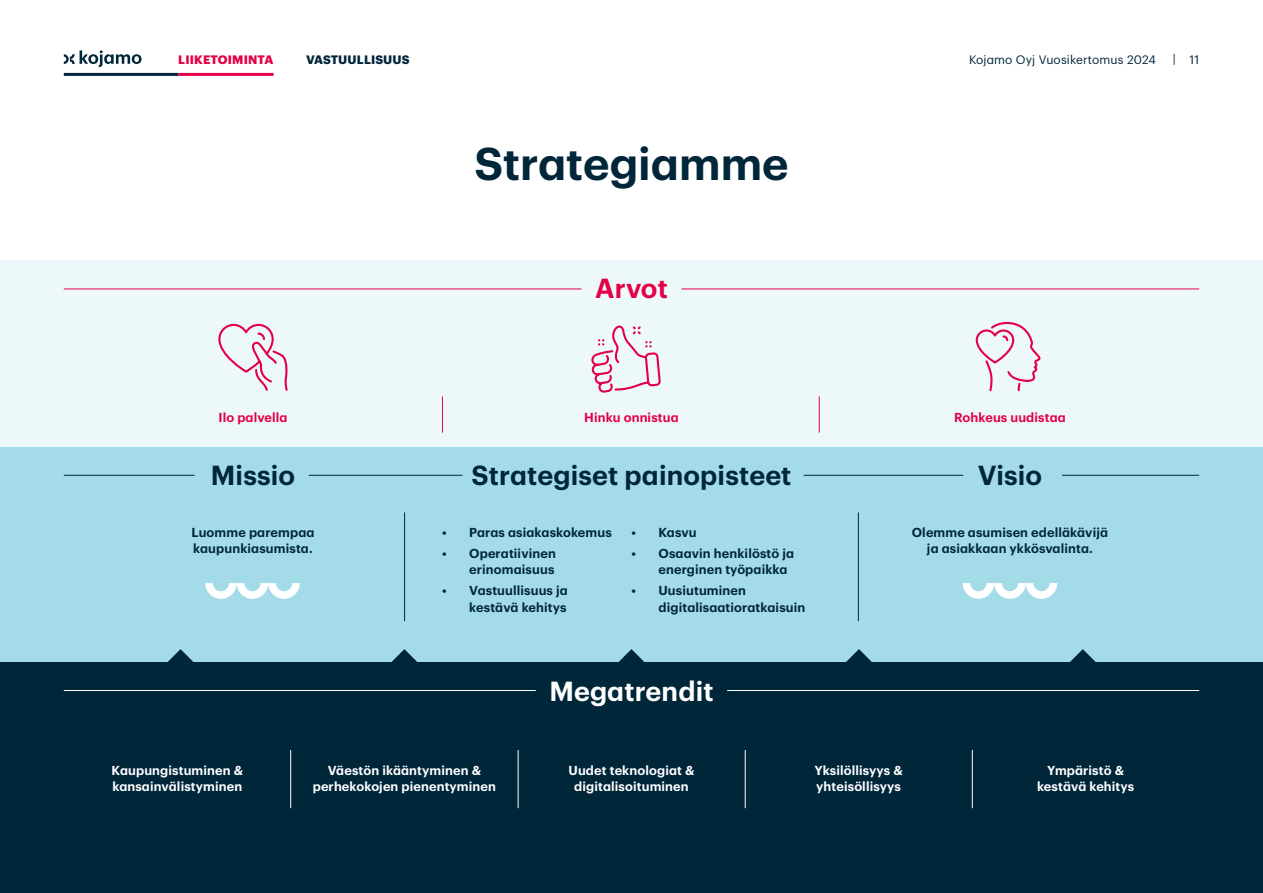
<style>
.page{position:relative;width:1263px;height:893px;background:#fff}
.page>*{position:absolute;margin:0;border:0;box-sizing:border-box;transform-origin:0 0}
.FI_H2_30{font:600 45px "Graphik";color:#00263a}
.koriste_semibold_18{font:600 27px "Graphik";letter-spacing:.005em;color:#00263a}
.koriste_semibold_18-2{font:600 27px "Graphik";letter-spacing:.005em;color:#fff}
.koriste_semibold_18-3{font:600 27px "Graphik";letter-spacing:.005em;color:#e40046}
.korsite_kesk_semibold_8_5{font:600 12.75px/16.5px "Graphik";letter-spacing:.01em;color:#00263a;text-align:right}
.korsite_kesk_semibold_8_5-2{font:600 12.75px "Graphik";letter-spacing:.01em;color:#fff}
.korsite_kesk_semibold_8_5-3{font:600 12.75px "Graphik";letter-spacing:.01em;color:#e40046}
.t1{font:12px "Graphik";letter-spacing:.01em;color:#00263a}
.t2{font:700 12px "Graphik";letter-spacing:.015em;color:#e40046}
.t3{font:700 12px "Graphik";letter-spacing:.015em;color:#00263a}
</style>
<div class="page">
<div style="left:0;top:446px;width:1263px;height:216px;background:#a4dbe8"></div>
<div style="left:0;top:260px;width:1263px;height:186px;background:#edf8fa"></div>
<div style="left:0;top:662px;width:1263px;height:231px;background:#00263a"></div>
<svg style="left:391px;top:649px;width:26px;height:13px"></svg>
<svg style="left:167px;top:649px;width:27px;height:13px"></svg>
<svg style="left:1070px;top:649px;width:26px;height:13px"></svg>
<svg style="left:846px;top:649px;width:26px;height:13px"></svg>
<svg style="left:618px;top:649px;width:27px;height:13px"></svg>
<hr style="left:64px;top:690px;width:472px;height:1px;background:#fff">
<hr style="left:727px;top:690px;width:472px;height:1px;background:#fff">
<hr style="left:64px;top:475px;width:131px;height:1px;background:#00263a">
<hr style="left:1062px;top:475px;width:137px;height:1px;background:#00263a">
<hr style="left:804px;top:475px;width:159px;height:1px;background:#00263a">
<hr style="left:309px;top:475px;width:153px;height:1px;background:#00263a">
<hr style="left:681px;top:289px;width:518px;height:1px;background:#e40046">
<hr style="left:64px;top:289px;width:517px;height:1px;background:#e40046">
<hr style="left:442px;top:396px;width:1px;height:37px;background:#e40046">
<hr style="left:819px;top:396px;width:1px;height:37px;background:#e40046">
<hr style="left:858px;top:512px;width:1px;height:109px;background:#00263a">
<hr style="left:404px;top:512px;width:1px;height:109px;background:#00263a">
<hr style="left:290px;top:750px;width:1px;height:58px;background:#fff">
<hr style="left:518px;top:750px;width:1px;height:58px;background:#fff">
<hr style="left:745px;top:750px;width:1px;height:58px;background:#fff">
<hr style="left:972px;top:750px;width:1px;height:58px;background:#fff">
<svg style="left:205px;top:583px;width:95px;height:16px"></svg>
<svg style="left:963px;top:583px;width:94px;height:16px"></svg>
<svg style="left:218px;top:323px;width:70px;height:68px"></svg>
<svg style="left:591px;top:325px;width:70px;height:68px"></svg>
<svg style="left:975px;top:321px;width:66px;height:71px"></svg>
<svg style="left:64px;top:50px;width:78px;height:17px"></svg>
<hr style="left:64px;top:73px;width:114px;height:3px;background:#00263a">
<hr style="left:178px;top:73px;width:96px;height:3px;background:#e40046">
<p class="t2" style="left:178px;top:50px;width:97px">LIIKETOIMINTA</p>
<p class="t3" style="left:306px;top:50px;width:105px">VASTUULLISUUS</p>
<p class="t1" style="left:969px;top:50px;width:188px">Kojamo Oyj Vuosikertomus 2024</p>
<p class="t1" style="left:1173px;top:50px;width:28px">| 11</p>
<p class="FI_H2_30" style="left:474px;top:129px;width:316px">Strategiamme</p>
<p class="koriste_semibold_18-3" style="left:595px;top:267px;width:74px">Arvot</p>
<p class="korsite_kesk_semibold_8_5-3" style="left:218px;top:407px;width:71px">Ilo palvella</p>
<p class="korsite_kesk_semibold_8_5-3" style="left:584px;top:407px;width:96px">Hinku onnistua</p>
<p class="korsite_kesk_semibold_8_5-3" style="left:954px;top:407px;width:113px">Rohkeus uudistaa</p>
<p class="koriste_semibold_18" style="left:211px;top:455px;width:86px">Missio</p>
<p class="koriste_semibold_18" style="left:471px;top:455px;width:321px">Strategiset painopisteet</p>
<p class="koriste_semibold_18" style="left:978px;top:455px;width:66px">Visio</p>
<p class="korsite_kesk_semibold_8_5" style="left:442px;top:523px;width:171px">• Paras asiakaskokemus</p>
<p class="korsite_kesk_semibold_8_5" style="left:442px;top:544px;width:115px">• Operatiivinen erinomaisuus</p>
<p class="korsite_kesk_semibold_8_5" style="left:442px;top:581px;width:127px">• Vastuullisuus ja kestävä kehitys</p>
<p class="korsite_kesk_semibold_8_5" style="left:912px;top:523px;width:198px;text-align:center">Olemme asumisen edelläkävijä ja asiakkaan ykkösvalinta.</p>
<p class="korsite_kesk_semibold_8_5" style="left:631px;top:523px;width:67px">• Kasvu</p>
<p class="korsite_kesk_semibold_8_5" style="left:658px;top:544px;width:137px;text-align:left;text-indent:-27px">• Osaavin henkilöstö ja energinen työpaikka</p>
<p class="korsite_kesk_semibold_8_5" style="left:658px;top:581px;width:148px;text-align:left;text-indent:-27px">• Uusiutuminen digitalisaatioratkaisuin</p>
<p class="korsite_kesk_semibold_8_5" style="left:192px;top:523px;width:124px">Luomme parempaa</p>
<p class="korsite_kesk_semibold_8_5" style="left:193px;top:539px;width:121px">kaupunkiasumista.</p>
<p class="korsite_kesk_semibold_8_5-2" style="left:112px;top:760px;width:133px">Kaupungistuminen &amp;</p>
<p class="korsite_kesk_semibold_8_5-2" style="left:112px;top:777px;width:131px">kansainvälistyminen</p>
<p class="korsite_kesk_semibold_8_5-2" style="left:328px;top:760px;width:155px">Väestön ikääntyminen &amp;</p>
<p class="korsite_kesk_semibold_8_5-2" style="left:313px;top:777px;width:185px">perhekokojen pienentyminen</p>
<p class="koriste_semibold_18-2" style="left:549px;top:670px;width:166px">Megatrendit</p>
<p class="korsite_kesk_semibold_8_5-2" style="left:568px;top:760px;width:127px">Uudet teknologiat &amp;</p>
<p class="korsite_kesk_semibold_8_5-2" style="left:574px;top:777px;width:116px">digitalisoituminen</p>
<p class="korsite_kesk_semibold_8_5-2" style="left:814px;top:760px;width:90px">Yksilöllisyys &amp;</p>
<p class="korsite_kesk_semibold_8_5-2" style="left:816px;top:777px;width:86px">yhteisöllisyys</p>
<p class="korsite_kesk_semibold_8_5-2" style="left:1047px;top:760px;width:78px">Ympäristö &amp;</p>
<p class="korsite_kesk_semibold_8_5-2" style="left:1037px;top:777px;width:99px">kestävä kehitys</p>
</div>
